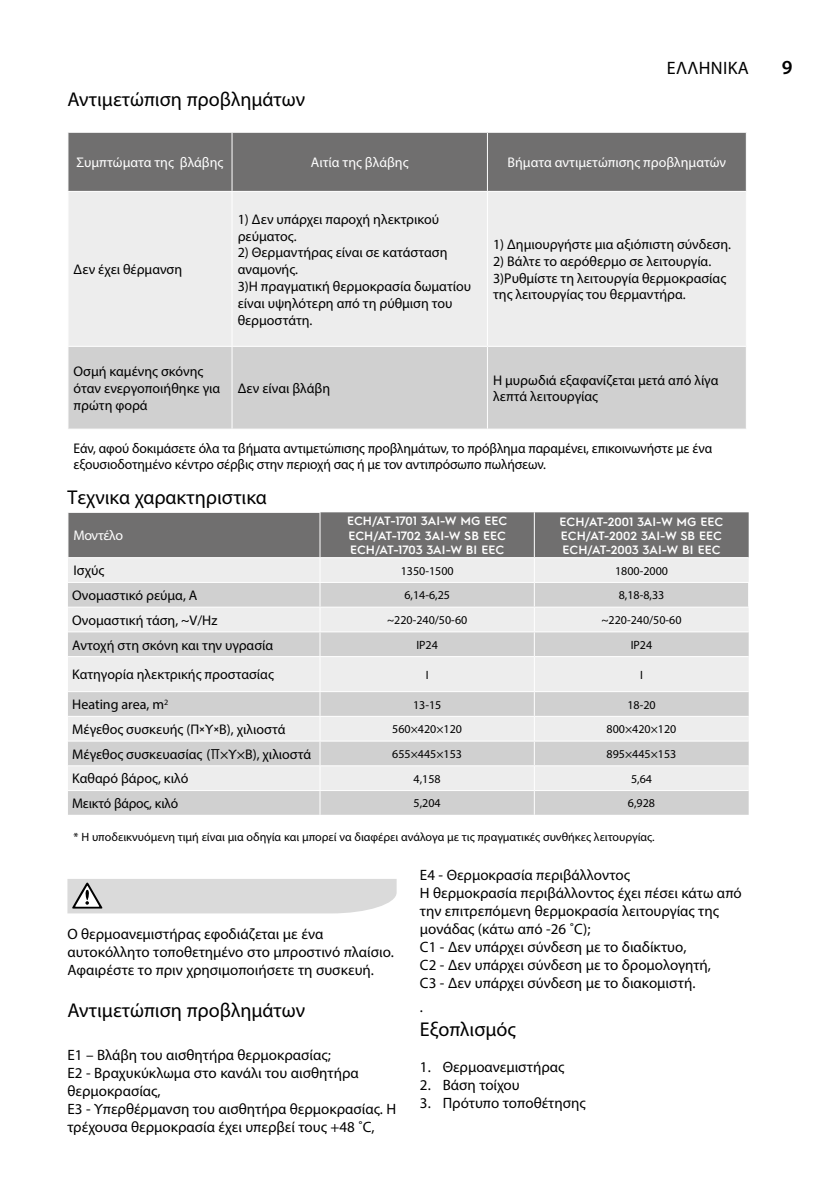
<style>
.page{position:relative;width:840px;height:1191px;background:#fff}
.page>*{position:absolute;margin:0;border:0;box-sizing:border-box;transform-origin:0 0}
.t1{font:20px "Myriad Pro";color:#000}
.t2{font:600 20px "Myriad Pro";color:#000}
.t3{font:18px "Myriad Pro";letter-spacing:.02em;color:#000}
.t4{font:15px/18px "Myriad Pro";color:#000}
.t5{font:14px/16.8px "Myriad Pro";color:#000}
.t6{font:14px "Myriad Pro";color:#fff}
.t7{font:14px "Myriad Pro";letter-spacing:-.03em;color:#fff}
.t8{font:12px "Myriad Pro";color:#000}
.t9{font:600 12px/14.4px "Electrolux Sans C";color:#fff;text-align:justify}
.s1{font-family:"Electrolux Sans C"}
</style>
<div class="page">
<div style="left:68px;top:133px;width:677px;height:58px;background:#706f6f"></div>
<div style="left:69px;top:192px;width:676px;height:154px;background:#ededed"></div>
<div style="left:68px;top:347px;width:677px;height:81px;background:#d0d0d0"></div>
<hr style="left:231px;top:133px;width:1px;height:58px;background:#fff">
<hr style="left:486px;top:133px;width:1px;height:58px;background:#fff">
<hr style="left:231px;top:192px;width:1px;height:154px;background:#fff">
<hr style="left:486px;top:192px;width:1px;height:154px;background:#fff">
<hr style="left:231px;top:347px;width:1px;height:81px;background:#fff">
<hr style="left:486px;top:347px;width:1px;height:81px;background:#fff">
<svg style="left:68px;top:657px;width:680px;height:157px;background:#dfdfdf"></svg>
<svg style="left:68px;top:512px;width:680px;height:144px;background:#bdbdbd"></svg>
<hr style="left:319px;top:657px;width:1px;height:34px;background:#fff">
<hr style="left:533px;top:657px;width:1px;height:34px;background:#fff">
<hr style="left:68px;top:691px;width:252px;height:1px;background:#fff">
<hr style="left:320px;top:691px;width:214px;height:1px;background:#fff">
<hr style="left:534px;top:691px;width:214px;height:1px;background:#fff">
<hr style="left:68px;top:716px;width:252px;height:1px;background:#fff">
<hr style="left:320px;top:716px;width:214px;height:1px;background:#fff">
<hr style="left:534px;top:716px;width:214px;height:1px;background:#fff">
<hr style="left:68px;top:740px;width:252px;height:1px;background:#fff">
<hr style="left:320px;top:740px;width:214px;height:1px;background:#fff">
<hr style="left:534px;top:740px;width:214px;height:1px;background:#fff">
<hr style="left:68px;top:765px;width:252px;height:1px;background:#fff">
<hr style="left:320px;top:765px;width:214px;height:1px;background:#fff">
<hr style="left:534px;top:765px;width:214px;height:1px;background:#fff">
<hr style="left:320px;top:790px;width:214px;height:1px;background:#fff">
<svg style="left:319px;top:692px;width:1px;height:122px"></svg>
<hr style="left:534px;top:790px;width:214px;height:1px;background:#fff">
<svg style="left:533px;top:692px;width:1px;height:122px"></svg>
<hr style="left:68px;top:790px;width:252px;height:1px;background:#fff">
<hr style="left:67px;top:512px;width:253px;height:1px;background:#fff">
<div style="left:67px;top:879px;width:329px;height:34px;background:#dadada"></div>
<h1 class="t1" style="left:67px;top:87px;width:239px">Αντιμετώπιση προβλημάτων</h1>
<p class="t3" style="left:666px;top:57px;width:84px">ΕΛΛΗΝΙΚΑ</p>
<h1 class="t2" style="left:781px;top:54px;width:12px">9</h1>
<p class="t6" style="left:76px;top:154px;width:148px">Συμπτώματα της βλάβης</p>
<p class="t6" style="left:311px;top:154px;width:99px">Αιτία της βλάβης</p>
<p class="t6" style="left:507px;top:154px;width:220px">Βήματα αντιμετώπισης προβληματών</p>
<p class="t5" style="left:74px;top:261px;width:110px">Δεν έχει θέρμανση</p>
<p class="t5" style="left:237px;top:210px;width:203px">1) Δεν υπάρχει παροχή ηλεκτρικού ρεύματος.</p>
<p class="t5" style="left:237px;top:244px;width:235px">2) Θερμαντήρας είναι σε κατάσταση αναμονής.<br>3)Η πραγματική θερμοκρασία δωματίου είναι υψηλότερη από τη ρύθμιση του θερμοστάτη.</p>
<p class="t5" style="left:493px;top:236px;width:239px">1) Δημιουργήστε μια αξιόπιστη σύνδεση.</p>
<p class="t5" style="left:493px;top:252px;width:234px">2) Βάλτε το αερόθερμο σε λειτουργία.<br>3)Ρυθμίστε τη λειτουργία θερμοκρασίας της λειτουργίας του θερμαντήρα.</p>
<p class="t5" style="left:74px;top:363px;width:148px">Οσμή καμένης σκόνης όταν ενεργοποιήθηκε για πρώτη φορά</p>
<p class="t5" style="left:237px;top:380px;width:94px">Δεν είναι βλάβη</p>
<p class="t5" style="left:493px;top:371px;width:227px">Η μυρωδιά εξαφανίζεται μετά από λίγα λεπτά λειτουργίας</p>
<p class="t5" style="left:74px;top:440px;width:639px;line-height:16px">Εάν, αφού δοκιμάσετε όλα τα βήματα αντιμετώπισης προβλημάτων, το πρόβλημα παραμένει, επικοινωνήστε με ένα εξουσιοδοτημένο κέντρο σέρβις στην περιοχή σας ή με τον αντιπρόσωπο πωλήσεων.</p>
<h1 class="t1" style="left:67px;top:485px;width:201px">Τεχνικα χαρακτηριστικα</h1>
<p class="t7" style="left:74px;top:527px;width:51px">Μοντέλο</p>
<p class="t9" style="left:347px;top:513px;width:161px">ECH/AT-1701 3AI-W MG EEC ECH/AT-1702 3AI-W SB EEC ECH/AT-1703 3AI-W BI EEC</p>
<p class="t9" style="left:559px;top:514px;width:165px">ECH/AT-2001 3AI-W MG EEC ECH/AT-2002 3AI-W SB EEC ECH/AT-2003 3AI-W BI EEC</p>
<p class="t5" style="left:74px;top:562px;width:32px">Ισχύς</p>
<p class="t8" style="left:400px;top:563px;width:54px">1350-1500</p>
<p class="t8" style="left:614px;top:563px;width:54px">1800-2000</p>
<p class="t5" style="left:72px;top:587px;width:127px">Ονομαστικό ρεύμα, А</p>
<p class="t8" style="left:404px;top:588px;width:47px">6,14-6,25</p>
<p class="t8" style="left:618px;top:588px;width:47px">8,18-8,33</p>
<p class="t5" style="left:72px;top:611px;width:147px">Ονομαστική τάση, ~V/Hz</p>
<p class="t8" style="left:387px;top:612px;width:82px">~220-240/50-60</p>
<p class="t8" style="left:601px;top:612px;width:82px">~220-240/50-60</p>
<p class="t5" style="left:72px;top:636px;width:202px">Αντοχή στη σκόνη και την υγρασία</p>
<p class="t8" style="left:416px;top:637px;width:23px">IP24</p>
<p class="t8" style="left:630px;top:637px;width:23px">IP24</p>
<p class="t5" style="left:72px;top:666px;width:203px">Κατηγορία ηλεκτρικής προστασίας</p>
<p class="t8" style="left:425px;top:667px;width:4px">I</p>
<p class="t8" style="left:639px;top:667px;width:4px">I</p>
<p class="t5" style="left:72px;top:696px;width:97px">Heating area, m<sup>2</sup></p>
<p class="t8" style="left:413px;top:697px;width:30px">13-15</p>
<p class="t8" style="left:627px;top:697px;width:30px">18-20</p>
<p class="t5" style="left:72px;top:721px;width:215px">Μέγεθος συσκευής (Π<span class="s1">×</span>Υ<span class="s1">×</span>Β), χιλιοστά</p>
<p class="t8" style="left:392px;top:722px;width:71px">560×420×120</p>
<p class="t8" style="left:606px;top:722px;width:71px">800×420×120</p>
<p class="t5" style="left:72px;top:746px;width:240px">Μέγεθος συσκευασίας (<span class="s1">Π</span>×Υ×Β), χιλιοστά</p>
<p class="t8" style="left:392px;top:746px;width:71px">655×445×153</p>
<p class="t8" style="left:606px;top:746px;width:71px">895×445×153</p>
<p class="t5" style="left:72px;top:770px;width:118px">Καθαρό βάρος, κιλό</p>
<p class="t8" style="left:413px;top:771px;width:29px">4,158</p>
<p class="t8" style="left:630px;top:771px;width:22px">5,64</p>
<p class="t5" style="left:72px;top:795px;width:107px">Μεικτό βάρος, κιλό</p>
<p class="t8" style="left:413px;top:796px;width:29px">5,204</p>
<p class="t8" style="left:627px;top:796px;width:29px">6,928</p>
<p class="t8" style="left:74px;top:829px;width:582px">* Η υποδεικνυόμενη τιμή είναι μια οδηγία και μπορεί να διαφέρει ανάλογα με τις πραγματικές συνθήκες λειτουργίας.</p>
<p class="t4" style="left:67px;top:925px;width:328px">Ο θερμοανεμιστήρας εφοδιάζεται με ένα αυτοκόλλητο τοποθετημένο στο μπροστινό πλαίσιο.<br>Αφαιρέστε το πριν χρησιμοποιήσετε τη συσκευή.</p>
<h1 class="t1" style="left:67px;top:998px;width:239px">Αντιμετώπιση προβλημάτων</h1>
<p class="t4" style="left:67px;top:1045px;width:330px">E1 – Βλάβη του αισθητήρα θερμοκρασίας;<br>E2 - Βραχυκύκλωμα στο κανάλι του αισθητήρα θερμοκρασίας,<br>E3 - Υπερθέρμανση του αισθητήρα θερμοκρασίας. Η τρέχουσα θερμοκρασία έχει υπερβεί τους +48 ˚C,</p>
<p class="t4" style="left:420px;top:865px;width:323px">E4 - Θερμοκρασία περιβάλλοντος<br>Η θερμοκρασία περιβάλλοντος έχει πέσει κάτω από την επιτρεπόμενη θερμοκρασία λειτουργίας της μονάδας (κάτω από -26 ˚C);<br>C1 - Δεν υπάρχει σύνδεση με το διαδίκτυο,<br>C2 - Δεν υπάρχει σύνδεση με το δρομολογητή,<br>C3 - Δεν υπάρχει σύνδεση με το διακομιστή.</p>
<p class="t4" style="left:420px;top:997px;width:5px">.</p>
<h1 class="t1" style="left:420px;top:1017px;width:97px">Εξοπλισμός</h1>
<p class="t4" style="left:420px;top:1057px;width:146px">1. Θερμοανεμιστήρας</p>
<p class="t4" style="left:420px;top:1075px;width:101px">2. Βάση τοίχου</p>
<p class="t4" style="left:420px;top:1093px;width:167px">3. Πρότυπο τοποθέτησης</p>
</div>
